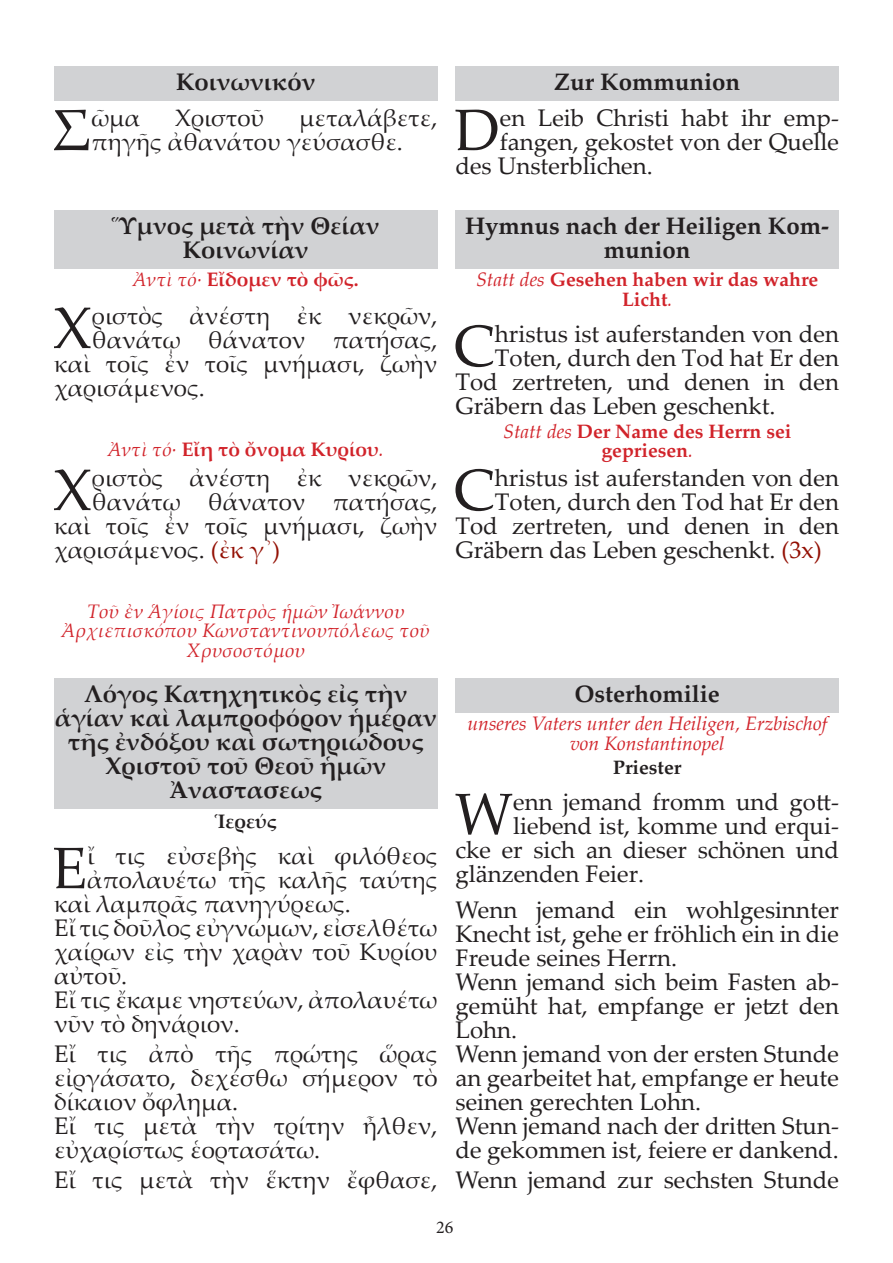
<style>
.page{position:relative;width:893px;height:1263px;background:#fff}
.page>*{position:absolute;margin:0;border:0;box-sizing:border-box;transform-origin:0 0}
.Text_Initiale{font:58.5px "Palatino Linotype";color:#231f20}
.Text_Initiale-2{font:24px/24px "Palatino Linotype";color:#231f20;text-align:justify}
.Überschrift_grau_unt{font:700 24px/24px "Palatino";color:#231f20;text-align:center}
.Rubrik{font:italic 19.5px/19.5px "Palatino";color:#d1232a;text-align:center}
.Rubrik-2{font:700 19.5px/19.5px "Palatino";color:#d1232a;text-align:center}
.Liturgischer_Dienst{font:700 19.5px "Palatino";color:#231f20}
.t1{font:18px "Minion Pro";color:#231f20}
.s1{font-weight:400;font-style:italic}
.s2{color:#930f03}
</style>
<div class="page">
<div style="left:54px;top:66px;width:383px;height:35px;background:#d1d2d4"></div>
<div style="left:54px;top:210px;width:383px;height:59px;background:#d1d2d4"></div>
<div style="left:54px;top:678px;width:383px;height:131px;background:#d1d2d4"></div>
<div style="left:455px;top:66px;width:384px;height:35px;background:#d1d2d4"></div>
<div style="left:455px;top:210px;width:384px;height:59px;background:#d1d2d4"></div>
<div style="left:455px;top:678px;width:384px;height:35px;background:#d1d2d4"></div>
<p class="Überschrift_grau_unt" style="left:176px;top:69px;width:141px">Κοινωνικόν</p>
<p class="Text_Initiale-2" style="left:91px;top:105px;width:348px;text-indent:208px">μεταλάβετε, πηγῆς ἀθανάτου γεύσασθε.</p>
<p class="Text_Initiale" style="left:51px;top:89px;width:42px">Σ</p>
<p class="Text_Initiale-2" style="left:91px;top:105px;width:50px">ῶμα</p>
<p class="Text_Initiale-2" style="left:175px;top:105px;width:91px">Χριστοῦ</p>
<p class="Überschrift_grau_unt" style="left:112px;top:213px;width:269px">Ὕμνος μετὰ τὴν Θείαν<br>Κοινωνίαν</p>
<p class="Rubrik-2" style="left:133px;top:269px;width:227px"><span class="s1">Ἀντὶ τό·</span> Εἴδομεν τὸ φῶς.</p>
<p class="Text_Initiale" style="left:53px;top:287px;width:40px">Χ</p>
<p class="Text_Initiale-2" style="left:92px;top:303px;width:347px">ριστὸς ἀνέστη ἐκ νεκρῶν,</p>
<p class="Text_Initiale-2" style="left:92px;top:327px;width:347px">θανάτῳ θάνατον πατήσας,</p>
<p class="Text_Initiale-2" style="left:54px;top:351px;width:385px">καὶ τοῖς ἐν τοῖς μνήμασι, ζωὴν</p>
<p class="Text_Initiale-2" style="left:54px;top:375px;width:152px">χαρισάμενος.</p>
<p class="Rubrik-2" style="left:108px;top:439px;width:277px"><span class="s1">Ἀντὶ τό·</span> Εἴη τὸ ὄνομα Κυρίου<span class="s1">.</span></p>
<p class="Text_Initiale" style="left:53px;top:449px;width:40px">Χ</p>
<p class="Text_Initiale-2" style="left:92px;top:465px;width:347px">ριστὸς ἀνέστη ἐκ νεκρῶν,</p>
<p class="Text_Initiale-2" style="left:92px;top:489px;width:347px">θανάτῳ θάνατον πατήσας,</p>
<p class="Text_Initiale-2" style="left:54px;top:513px;width:385px">καὶ τοῖς ἐν τοῖς μνήμασι, ζωὴν</p>
<p class="Text_Initiale-2" style="left:54px;top:537px;width:228px">χαρισάμενος. <span class="s2">(ἐκ γ᾽)</span></p>
<p class="Rubrik" style="left:62px;top:601px;width:370px">Τοῦ ἐν Ἁγίοις Πατρὸς ἡμῶν Ἰωάννου<br>Ἀρχιεπισκόπου Κωνσταντινουπόλεως τοῦ<br>Χρυσοστόμου</p>
<p class="Überschrift_grau_unt" style="left:55px;top:681px;width:384px">Λόγος Κατηχητικὸς εἰς τὴν ἁγίαν καὶ λαμπροφόρον ἡμέραν τῆς ἐνδόξου καὶ σωτηριώδους<br>Χριστοῦ τοῦ Θεοῦ ἡμῶν<br>Ἀναστασεως</p>
<p class="Liturgischer_Dienst" style="left:215px;top:805px;width:64px">Ἱερεύς</p>
<p class="Text_Initiale" style="left:52px;top:827px;width:37px">Ε</p>
<p class="Text_Initiale-2" style="left:87px;top:843px;width:352px">ἴ τις εὐσεβὴς καὶ φιλόθεος</p>
<p class="Text_Initiale-2" style="left:87px;top:867px;width:352px">ἀπολαυέτω τῆς καλῆς ταύτης</p>
<p class="Text_Initiale-2" style="left:54px;top:891px;width:298px">καὶ λαμπρᾶς πανηγύρεως.</p>
<p class="Text_Initiale-2" style="left:54px;top:915px;width:385px">Εἴ τις δοῦλος εὐγνώμων, εἰσελθέτω χαίρων εἰς τὴν χαρὰν τοῦ Κυρίου αὐτοῦ.</p>
<p class="Text_Initiale-2" style="left:54px;top:987px;width:385px">Εἴ τις ἔκαμε νηστεύων, ἀπολαυέτω νῦν τὸ δηνάριον.</p>
<p class="Text_Initiale-2" style="left:54px;top:1041px;width:385px">Εἴ τις ἀπὸ τῆς πρώτης ὥρας εἰργάσατο, δεχέσθω σήμερον τὸ δίκαιον ὄφλημα.</p>
<p class="Text_Initiale-2" style="left:54px;top:1113px;width:385px">Εἴ τις μετὰ τὴν τρίτην ἦλθεν, εὐχαρίστως ἑορτασάτω.</p>
<p class="Text_Initiale-2" style="left:54px;top:1167px;width:385px">Εἴ τις μετὰ τὴν ἕκτην ἔφθασε,</p>
<p class="Überschrift_grau_unt" style="left:554px;top:69px;width:188px">Zur Kommunion</p>
<p class="Text_Initiale" style="left:455px;top:89px;width:47px">D</p>
<p class="Text_Initiale-2" style="left:500px;top:105px;width:341px">en Leib Christi habt ihr emp-</p>
<p class="Text_Initiale-2" style="left:500px;top:129px;width:341px">fangen, gekostet von der Quelle</p>
<p class="Text_Initiale-2" style="left:455px;top:153px;width:199px">des Unsterblichen.</p>
<p class="Überschrift_grau_unt" style="left:465px;top:213px;width:365px">Hymnus nach der Heiligen Kom&shy;munion</p>
<p class="Rubrik-2" style="left:476px;top:269px;width:344px"><span class="s1">Statt des</span> Gesehen haben wir das wahre<br>Licht<span class="s1">.</span></p>
<p class="Text_Initiale" style="left:453px;top:305px;width:43px">C</p>
<p class="Text_Initiale-2" style="left:495px;top:321px;width:346px">hristus ist auferstanden von den</p>
<p class="Text_Initiale-2" style="left:495px;top:345px;width:346px">Toten, durch den Tod hat Er den</p>
<p class="Text_Initiale-2" style="left:455px;top:369px;width:385px">Tod zertreten, und denen in den</p>
<p class="Text_Initiale-2" style="left:455px;top:393px;width:322px">Gräbern das Leben geschenkt.</p>
<p class="Rubrik-2" style="left:503px;top:421px;width:290px"><span class="s1">Statt des</span> Der Name des Herrn sei gepriesen<span class="s1">.</span></p>
<p class="Text_Initiale" style="left:453px;top:449px;width:43px">C</p>
<p class="Text_Initiale-2" style="left:495px;top:465px;width:346px">hristus ist auferstanden von den</p>
<p class="Text_Initiale-2" style="left:495px;top:489px;width:346px">Toten, durch den Tod hat Er den</p>
<p class="Text_Initiale-2" style="left:455px;top:513px;width:385px">Tod zertreten, und denen in den</p>
<p class="Text_Initiale-2" style="left:455px;top:537px;width:368px">Gräbern das Leben geschenkt. <span class="s2">(3x)</span></p>
<p class="Überschrift_grau_unt" style="left:575px;top:681px;width:147px">Osterhomilie</p>
<p class="Rubrik" style="left:467px;top:713px;width:361px">unseres Vaters unter den Heiligen, Erzbischof von Konstantinopel</p>
<p class="Liturgischer_Dienst" style="left:613px;top:751px;width:70px">Priester</p>
<p class="Text_Initiale" style="left:455px;top:773px;width:60px">W</p>
<p class="Text_Initiale-2" style="left:513px;top:789px;width:327px">enn jemand fromm und gott-</p>
<p class="Text_Initiale-2" style="left:513px;top:813px;width:327px">liebend ist, komme und erqui-</p>
<p class="Text_Initiale-2" style="left:455px;top:837px;width:385px">cke er sich an dieser schönen und</p>
<p class="Text_Initiale-2" style="left:455px;top:861px;width:190px">glänzenden Feier.</p>
<p class="Text_Initiale-2" style="left:455px;top:897px;width:385px">Wenn jemand ein wohlgesinnter Knecht ist, gehe er fröhlich ein in die Freude seines Herrn.</p>
<p class="Text_Initiale-2" style="left:455px;top:969px;width:385px">Wenn jemand sich beim Fasten ab&shy;gemüht hat, empfange er jetzt den Lohn.</p>
<p class="Text_Initiale-2" style="left:455px;top:1041px;width:385px">Wenn jemand von der ersten Stunde an gearbeitet hat, empfange er heute seinen gerechten Lohn.</p>
<p class="Text_Initiale-2" style="left:455px;top:1113px;width:385px">Wenn jemand nach der dritten Stun&shy;de gekommen ist, feiere er dankend.</p>
<p class="Text_Initiale-2" style="left:455px;top:1167px;width:385px">Wenn jemand zur sechsten Stunde</p>
<p class="t1" style="left:436px;top:1215px;width:19px">26</p>
</div>
